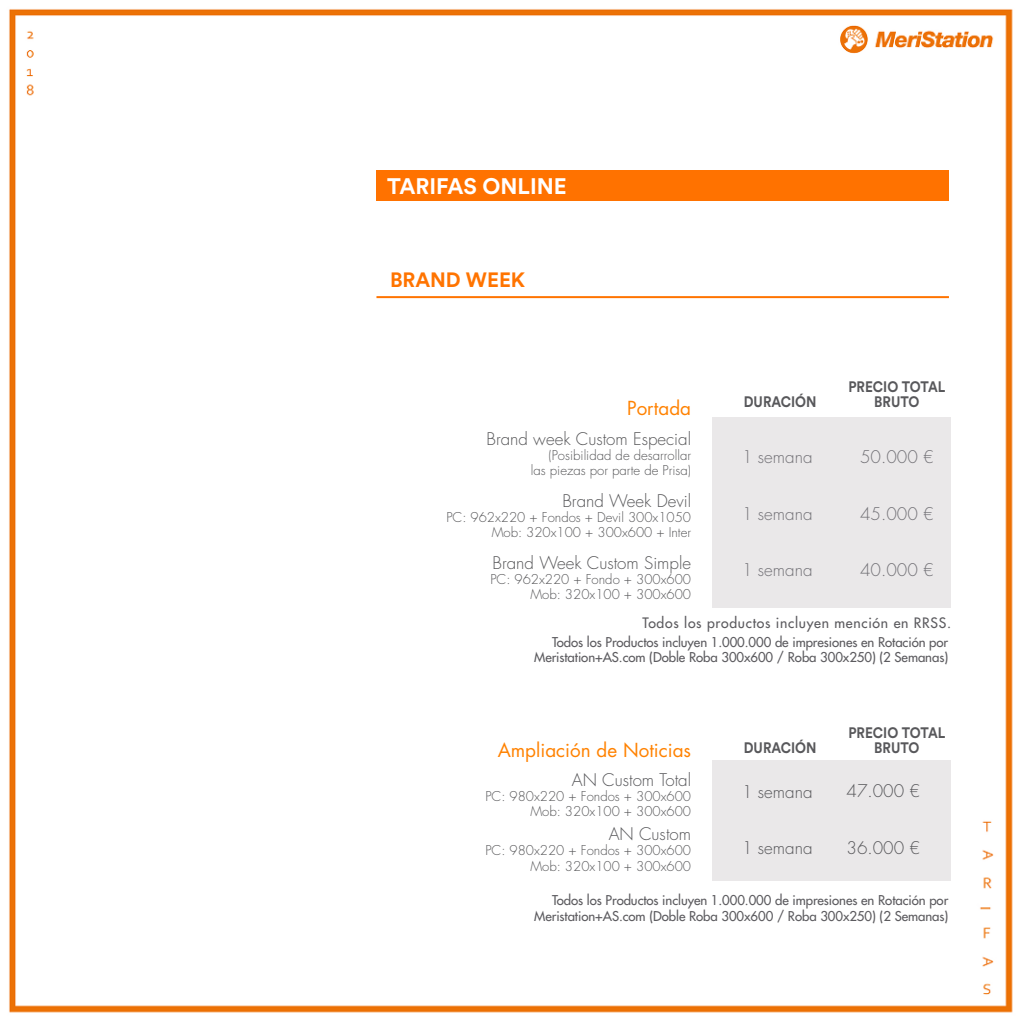
<style>
.page{position:relative;width:1021px;height:1021px;background:#fff}
.page>*{position:absolute;margin:0;border:0;box-sizing:border-box;transform-origin:0 0}
.t1{font:700 22.2px "Circular Std";color:#fff}
.t2{font:700 20.6px "Circular Std";color:#ff7400}
.t3{font:18.8px "Futura Std";color:#ff8200}
.t4{font:300 17px "Futura Std";color:#58585a}
.t5{font:300 17px "Futura Std";color:#58585b}
.t6{font:300 17px "Futura Std";color:#737277}
.t7{font:700 15px/15px "Circular Std";color:#58585b;text-align:center;scale:.9 1}
.t8{font:500 14px "Futura Std";letter-spacing:.05em;color:#5c5b5f}
.t9{font:300 13.2px/15px "Futura Std";color:#58585a;text-align:right}
.t10{font:500 13.2px/15.8px "Futura Std";letter-spacing:-.005em;color:#5c5b5f;text-align:right}
</style>
<div class="page">
<img style="left:9px;top:9px;width:1004px;height:1004px">
<div style="left:376px;top:170px;width:572px;height:30px;background:#ff7200"></div>
<div style="left:712px;top:417px;width:239px;height:191px;background:#eae8e9"></div>
<div style="left:712px;top:760px;width:239px;height:121px;background:#eae8e9"></div>
<hr style="left:376px;top:296px;width:572px;height:2px;background:#ff7400">
<h1 class="t1" style="left:387px;top:172px;width:181px">TARIFAS ONLINE</h1>
<h2 class="t2" style="left:390px;top:266px;width:137px">BRAND WEEK</h2>
<h3 class="t3" style="left:627px;top:396px;width:65px">Portada</h3>
<p class="t7" style="left:743px;top:393px;width:82px">DURACIÓN</p>
<p class="t4" style="left:486px;top:428px;width:206px">Brand week Custom Especial</p>
<p class="t9" style="left:531px;top:448px;width:162px">(Posibilidad de desarrollar las piezas por parte de Prisa)</p>
<p class="t4" style="left:562px;top:490px;width:130px">Brand Week Devil</p>
<p class="t9" style="left:446px;top:510px;width:246px">PC: 962x220 + Fondos + Devil 300x1050<br>Mob: 320x100 + 300x600 + Inter</p>
<p class="t4" style="left:492px;top:552px;width:200px">Brand Week Custom Simple</p>
<p class="t9" style="left:490px;top:572px;width:202px">PC: 962x220 + Fondo + 300x600<br>Mob: 320x100 + 300x600</p>
<p class="t6" style="left:742px;top:446px;width:72px">1 semana</p>
<p class="t6" style="left:742px;top:503px;width:72px">1 semana</p>
<p class="t6" style="left:742px;top:559px;width:72px">1 semana</p>
<p class="t7" style="left:848px;top:378px;width:109px">PRECIO TOTAL<br>BRUTO</p>
<p class="t6" style="left:860px;top:446px;width:75px">50.000 €</p>
<p class="t6" style="left:860px;top:503px;width:75px">45.000 €</p>
<p class="t6" style="left:860px;top:559px;width:75px">40.000 €</p>
<p class="t8" style="left:642px;top:614px;width:310px">Todos los productos incluyen mención en RRSS.</p>
<p class="t10" style="left:534px;top:634px;width:415px">Todos los Productos incluyen 1.000.000 de impresiones en Rotación por<br>Meristation+AS.com (Doble Roba 300x600 / Roba 300x250) (2 Semanas)</p>
<h3 class="t3" style="left:497px;top:738px;width:195px">Ampliación de Noticias</h3>
<p class="t5" style="left:572px;top:769px;width:121px">AN Custom Total</p>
<p class="t9" style="left:485px;top:789px;width:207px">PC: 980x220 + Fondos + 300x600<br>Mob: 320x100 + 300x600</p>
<p class="t5" style="left:608px;top:823px;width:84px">AN Custom</p>
<p class="t9" style="left:485px;top:843px;width:207px">PC: 980x220 + Fondos + 300x600<br>Mob: 320x100 + 300x600</p>
<p class="t7" style="left:743px;top:739px;width:82px">DURACIÓN</p>
<p class="t5" style="left:742px;top:781px;width:72px">1 semana</p>
<p class="t5" style="left:742px;top:837px;width:72px">1 semana</p>
<p class="t7" style="left:848px;top:724px;width:109px">PRECIO TOTAL<br>BRUTO</p>
<p class="t5" style="left:846px;top:780px;width:75px">47.000 €</p>
<p class="t5" style="left:846px;top:837px;width:75px">36.000 €</p>
<p class="t10" style="left:534px;top:892px;width:415px">Todos los Productos incluyen 1.000.000 de impresiones en Rotación por<br>Meristation+AS.com (Doble Roba 300x600 / Roba 300x250) (2 Semanas)</p>
</div>
